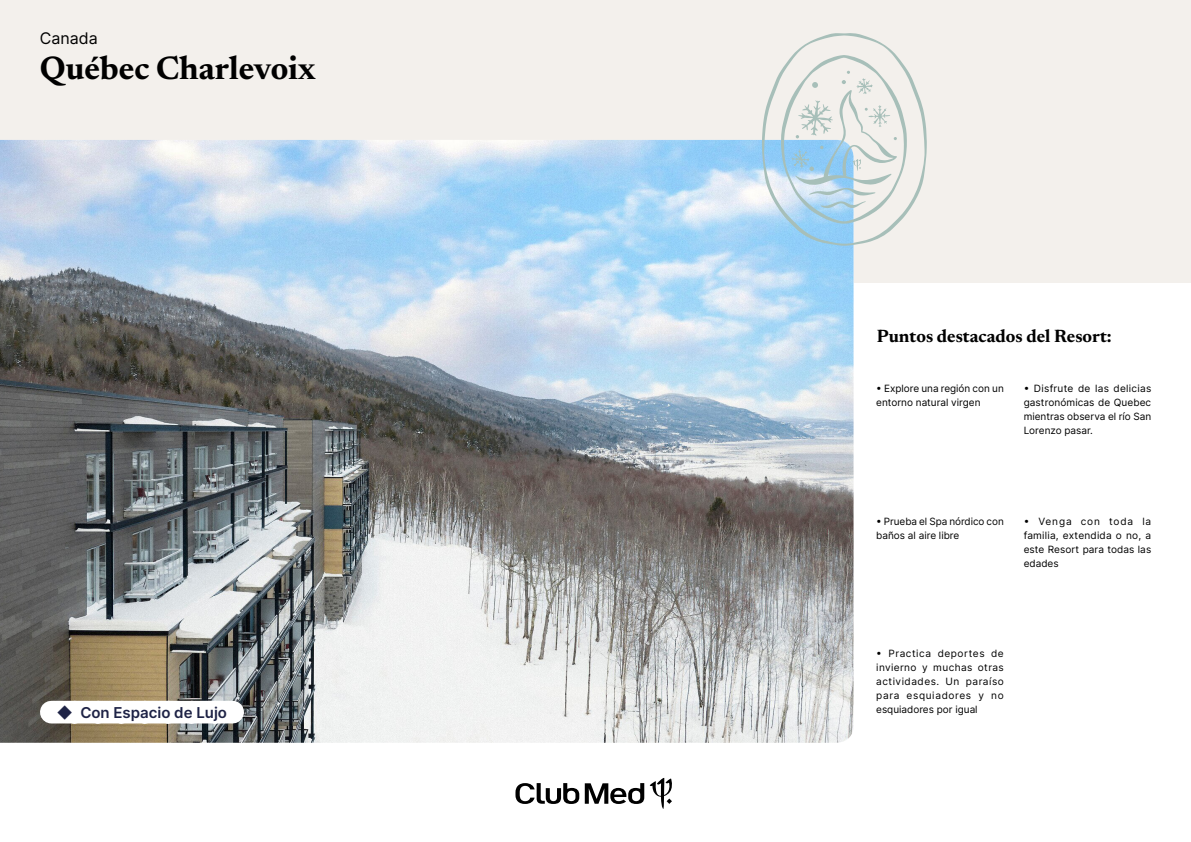
<style>
.page{position:relative;width:1191px;height:842px;background:#f3f0ec}
.page>*{position:absolute;margin:0;border:0;box-sizing:border-box;transform-origin:0 0}
.t1{font:700 33px "Newsreader 24 pt";color:#000}
.t2{font:700 18px "Newsreader 24 pt";color:#000}
.t3{font:16px "Inter";color:#000}
.t4{font:600 15px "Inter";color:#1e2346}
.t5{font:10px/14px "Inter";color:#000;text-align:justify}
</style>
<div class="page">
<div style="left:0;top:283px;width:1191px;height:559px;background:#fff"></div>
<img style="left:0;top:140px;width:853px;height:603px">
<svg style="left:762px;top:33px;width:164px;height:213px"></svg>
<svg style="left:51px;top:701px;width:182px;height:22px"></svg>
<svg style="left:515px;top:778px;width:157px;height:31px"></svg>
<h3 class="t3" style="left:40px;top:26px;width:60px">Canada</h3>
<h1 class="t1" style="left:40px;top:44px;width:277px">Québec Charlevoix</h1>
<h3 class="t4" style="left:57px;top:701px;width:171px">◆ Con Espacio de Lujo</h3>
<h2 class="t2" style="left:877px;top:323px;width:236px">Puntos destacados del Resort:</h2>
<p class="t5" style="left:876px;top:381px;width:129px">• Explore una región con un entorno natural virgen</p>
<p class="t5" style="left:1023px;top:381px;width:129px">• Disfrute de las delicias gastronómicas de Quebec mientras observa el río San Lorenzo pasar.</p>
<p class="t5" style="left:876px;top:514px;width:129px">• Prueba el Spa nórdico con baños al aire libre</p>
<p class="t5" style="left:1023px;top:514px;width:129px">• Venga con toda la familia, extendida o no, a este Resort para todas las edades</p>
<p class="t5" style="left:876px;top:647px;width:129px">• Practica deportes de invierno y muchas otras actividades. Un paraíso para esquiadores y no esquiadores por igual</p>
</div>
